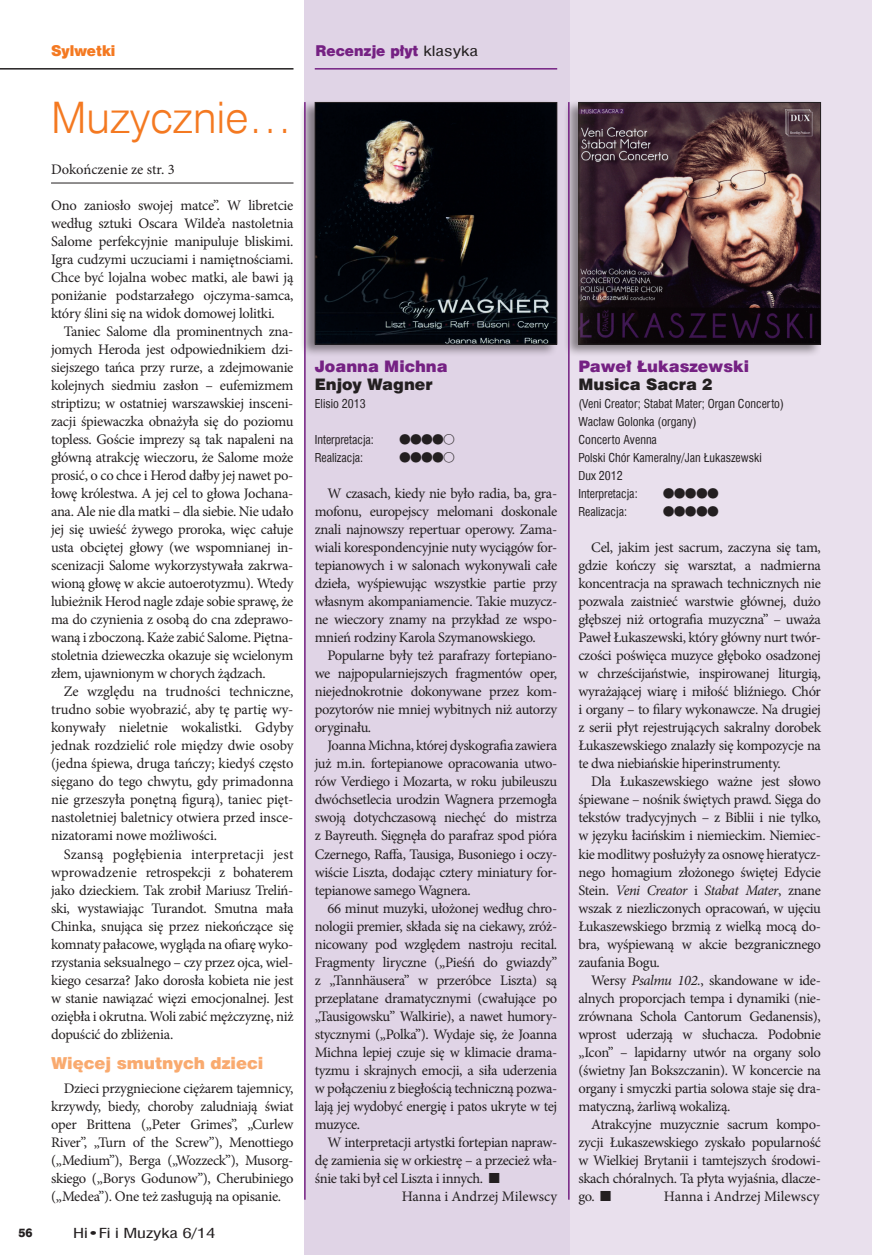
<style>
.page{position:relative;width:872px;height:1255px;background:#fff}
.page>*{position:absolute;margin:0;border:0;box-sizing:border-box;transform-origin:0 0}
.tytul_tekstu{font:43.5px "Swis 721 Lt EU";color:#f47921}
.srodtytuly{font:16.5px "Swis 721 Blk EU";color:#f9aa6f}
.tytul_plyty{font:15.9px "Swis 721 Blk EU";color:#752183}
.tytul_plyty-2{font:15.9px "Swis 721 Blk EU";color:#231f20}
.tekst{font:14.55px/18px "Minion Pro";letter-spacing:-.025em;color:#231f20;text-align:justify}
.tekst-2{font:14.55px "Minion Pro";color:#231f20}
.t1{font:13.8px "Swis 721 Blk 2 EU";color:#752183}
.t2{font:13.8px "Swis 721 Blk 2 EU";color:#f47921}
.t3{font:13.5px "Swis 721 Cn EU";letter-spacing:-.005em;color:#231f20;scale:1.4 1}
.wykonawca_i_dodatki{font:12px "Swis 721 Cn EU";color:#231f20}
.wykonawca_i_dodatki-2{font:12px "Hi Fi Hd";color:#231f20}
.t4{font:12px "Swis 721 Hv EU";color:#231f20}
.s1{font-family:"Swis 721 Cn EU";color:#231f20}
.s2{font-style:italic}
</style>
<div class="page">
<hr style="left:0;top:68px;width:293px;height:2px;background:#231f20">
<div style="left:566px;top:0;width:306px;height:1254px;background:#e9e0ed"></div>
<div style="left:304px;top:0;width:266px;height:1254px;background:#e0d4e6"></div>
<div style="left:563px;top:99px;width:259px;height:258px;background:#231f20;opacity:.5"></div>
<img style="left:580px;top:104px;width:239px;height:238px">
<div style="left:578px;top:102px;width:243px;height:242px;border:1px solid #231f20"></div>
<div style="left:299px;top:99px;width:259px;height:258px;background:#231f20;opacity:.5"></div>
<img style="left:317px;top:104px;width:238px;height:238px">
<div style="left:315px;top:102px;width:242px;height:242px;border:1px solid #231f20"></div>
<hr style="left:51px;top:183px;width:242px;height:1px;background:#231f20">
<hr style="left:315px;top:68px;width:242px;height:2px;background:#752183">
<hr style="left:568px;top:102px;width:1px;height:1097px;background:#752183">
<hr style="left:304px;top:102px;width:2px;height:1097px;background:#752183">
<p class="t2" style="left:51px;top:41px;width:66px">Sylwetki</p>
<p class="tytul_tekstu" style="left:51px;top:91px;width:243px">Muzycznie…</p>
<p class="tekst-2" style="left:51px;top:160px;width:125px">Dokończenie ze str. 3</p>
<p class="tekst" style="left:51px;top:196px;width:244px">Ono zaniosło swojej matce”. W libretcie według sztuki Oscara Wilde’a nastoletnia Salome perfekcyjnie manipuluje bliskimi.<br>Igra cudzymi uczuciami i namiętnościami.<br>Chce być lojalna wobec matki, ale bawi ją poniżanie podstarzałego ojczyma-samca, który ślini się na widok domowej lolitki.</p>
<p class="tekst" style="left:51px;top:322px;width:244px;text-indent:13px">Taniec Salome dla prominentnych zna&shy;jomych Heroda jest odpowiednikiem dzi&shy;siejszego tańca przy rurze, a zdejmowanie kolejnych siedmiu zasłon – eufemizmem striptizu; w ostatniej warszawskiej insceni&shy;zacji śpiewaczka obnażyła się do poziomu topless. Goście imprezy są tak napaleni na główną atrakcję wieczoru, że Salome może prosić, o co chce i Herod dałby jej nawet po&shy;łowę królestwa. A jej cel to głowa Jochana&shy;ana. Ale nie dla matki – dla siebie. Nie udało jej się uwieść żywego proroka, więc całuje usta obciętej głowy (we wspomnianej in&shy;scenizacji Salome wykorzystywała zakrwa&shy;wioną głowę w akcie autoerotyzmu). Wtedy lubieżnik Herod nagle zdaje sobie sprawę, że ma do czynienia z osobą do cna zdeprawo&shy;waną i zboczoną. Każe zabić Salome. Piętna&shy;stoletnia dzieweczka okazuje się wcielonym złem, ujawnionym w chorych żądzach.</p>
<p class="tekst" style="left:51px;top:682px;width:244px;text-indent:13px">Ze względu na trudności techniczne, trudno sobie wyobrazić, aby tę partię wy&shy;konywały nieletnie wokalistki. Gdyby jednak rozdzielić role między dwie osoby (jedna śpiewa, druga tańczy; kiedyś często sięgano do tego chwytu, gdy primadonna nie grzeszyła ponętną figurą), taniec pięt&shy;nastoletniej baletnicy otwiera przed insce&shy;nizatorami nowe możliwości.</p>
<p class="tekst" style="left:51px;top:844px;width:244px;text-indent:13px">Szansą pogłębienia interpretacji jest wprowadzenie retrospekcji z bohaterem jako dzieckiem. Tak zrobił Mariusz Treliń&shy;ski, wystawiając Turandot. Smutna mała Chinka, snująca się przez niekończące się komnaty pałacowe, wygląda na ofiarę wyko&shy;rzystania seksualnego – czy przez ojca, wiel&shy;kiego cesarza? Jako dorosła kobieta nie jest w stanie nawiązać więzi emocjonalnej. Jest oziębła i okrutna. Woli zabić mężczyznę, niż dopuścić do zbliżenia.</p>
<p class="srodtytuly" style="left:51px;top:1052px;width:214px">Więcej smutnych dzieci</p>
<p class="tekst" style="left:51px;top:1078px;width:244px;text-indent:13px">Dzieci przygniecione ciężarem tajemnicy, krzywdy, biedy, choroby zaludniają świat oper Brittena („Peter Grimes”, „Curlew River”, „Turn of the Screw”), Menottiego („Medium”), Berga („Wozzeck”), Musorg&shy;skiego („Borys Godunow”), Cherubiniego („Medea”). One też zasługują na opisanie.</p>
<p class="t4" style="left:18px;top:1225px;width:16px">56</p>
<p class="t3" style="left:73px;top:1224px;width:103px">Hi•Fi i Muzyka 6/14</p>
<p class="t1" style="left:315px;top:41px;width:164px">Recenzje płyt <span class="s1">klasyka</span></p>
<p class="tytul_plyty" style="left:315px;top:356px;width:134px">Joanna Michna</p>
<p class="tytul_plyty-2" style="left:315px;top:374px;width:119px">Enjoy Wagner</p>
<p class="wykonawca_i_dodatki" style="left:315px;top:396px;width:53px">Elisio 2013</p>
<p class="wykonawca_i_dodatki" style="left:315px;top:432px;width:61px">Interpretacja:</p>
<p class="wykonawca_i_dodatki-2" style="left:400px;top:432px;width:57px">≤≤≤≤≥</p>
<p class="wykonawca_i_dodatki" style="left:315px;top:450px;width:50px">Realizacja:</p>
<p class="wykonawca_i_dodatki-2" style="left:400px;top:450px;width:57px">≤≤≤≤≥</p>
<p class="tekst" style="left:315px;top:484px;width:244px;text-indent:13px">W czasach, kiedy nie było radia, ba, gra&shy;mofonu, europejscy melomani doskonale znali najnowszy repertuar operowy. Zama&shy;wiali korespondencyjnie nuty wyciągów for&shy;tepianowych i w salonach wykonywali całe dzieła, wyśpiewując wszystkie partie przy własnym akompaniamencie. Takie muzycz&shy;ne wieczory znamy na przykład ze wspo&shy;mnień rodziny Karola Szymanowskiego.</p>
<p class="tekst" style="left:315px;top:646px;width:244px;text-indent:13px">Popularne były też parafrazy fortepiano&shy;we najpopularniejszych fragmentów oper, niejednokrotnie dokonywane przez kom&shy;pozytorów nie mniej wybitnych niż autorzy oryginału.</p>
<p class="tekst" style="left:315px;top:736px;width:244px;text-indent:13px">Joanna Michna, której dyskografia zawiera już m.in. fortepianowe opracowania utwo&shy;rów Verdiego i Mozarta, w roku jubileuszu dwóchsetlecia urodzin Wagnera przemogła swoją dotychczasową niechęć do mistrza z Bayreuth. Sięgnęła do parafraz spod pióra Czernego, Raffa, Tausiga, Busoniego i oczy&shy;wiście Liszta, dodając cztery miniatury for&shy;tepianowe samego Wagnera.</p>
<p class="tekst" style="left:315px;top:898px;width:244px;text-indent:13px">66 minut muzyki, ułożonej według chro&shy;nologii premier, składa się na ciekawy, zróż&shy;nicowany pod względem nastroju recital.<br>Fragmenty liryczne („Pieśń do gwiazdy” z „Tannhäusera” w przeróbce Liszta) są przeplatane dramatycznymi (cwałujące po „Tausigowsku” Walkirie), a nawet humory&shy;stycznymi („Polka”). Wydaje się, że Joanna Michna lepiej czuje się w klimacie drama&shy;tyzmu i skrajnych emocji, a siła uderzenia w połączeniu z biegłością techniczną pozwa&shy;lają jej wydobyć energię i patos ukryte w tej muzyce.</p>
<p class="tekst" style="left:315px;top:1132px;width:244px;text-indent:13px">W interpretacji artystki fortepian napraw&shy;dę zamienia się w orkiestrę – a przecież wła&shy;śnie taki był cel Liszta i innych. ■</p>
<p class="tekst-2" style="left:402px;top:1186px;width:157px">Hanna i Andrzej Milewscy</p>
<p class="tytul_plyty" style="left:578px;top:356px;width:172px">Paweł Łukaszewski</p>
<p class="tytul_plyty-2" style="left:578px;top:374px;width:136px">Musica Sacra 2</p>
<p class="wykonawca_i_dodatki" style="left:578px;top:396px;width:207px">(Veni Creator; Stabat Mater; Organ Concerto)</p>
<p class="wykonawca_i_dodatki" style="left:578px;top:414px;width:120px">Wacław Golonka (organy)</p>
<p class="wykonawca_i_dodatki" style="left:578px;top:432px;width:80px">Concerto Avenna</p>
<p class="wykonawca_i_dodatki" style="left:578px;top:450px;width:185px">Polski Chór Kameralny/Jan Łukaszewski</p>
<p class="wykonawca_i_dodatki" style="left:578px;top:468px;width:46px">Dux 2012</p>
<p class="wykonawca_i_dodatki" style="left:578px;top:486px;width:61px">Interpretacja:</p>
<p class="wykonawca_i_dodatki-2" style="left:663px;top:486px;width:57px">≤≤≤≤≤</p>
<p class="wykonawca_i_dodatki" style="left:578px;top:504px;width:50px">Realizacja:</p>
<p class="wykonawca_i_dodatki-2" style="left:663px;top:504px;width:57px">≤≤≤≤≤</p>
<p class="tekst" style="left:578px;top:538px;width:244px;text-indent:13px">Cel, jakim jest sacrum, zaczyna się tam, gdzie kończy się warsztat, a nadmierna koncentracja na sprawach technicznych nie pozwala zaistnieć warstwie głównej, dużo głębszej niż ortografia muzyczna” – uważa Paweł Łukaszewski, który główny nurt twór&shy;czości poświęca muzyce głęboko osadzonej w chrześcijaństwie, inspirowanej liturgią, wyrażającej wiarę i miłość bliźniego. Chór i organy – to filary wykonawcze. Na drugiej z serii płyt rejestrujących sakralny dorobek Łukaszewskiego znalazły się kompozycje na te dwa niebiańskie hiperinstrumenty.</p>
<p class="tekst" style="left:578px;top:772px;width:244px;text-indent:13px">Dla Łukaszewskiego ważne jest słowo śpiewane – nośnik świętych prawd. Sięga do tekstów tradycyjnych – z Biblii i nie tylko, w języku łacińskim i niemieckim. Niemiec&shy;kie modlitwy posłużyły za osnowę hieratycz&shy;nego homagium złożonego świętej Edycie Stein. <span class="s2">Veni Creator</span> i <span class="s2">Stabat Mater</span>, znane wszak z niezliczonych opracowań, w ujęciu Łukaszewskiego brzmią z wielką mocą do&shy;bra, wyśpiewaną w akcie bezgranicznego zaufania Bogu.</p>
<p class="tekst" style="left:578px;top:970px;width:244px;text-indent:13px">Wersy <span class="s2">Psalmu 102.</span>, skandowane w ide&shy;alnych proporcjach tempa i dynamiki (nie&shy;zrównana Schola Cantorum Gedanensis), wprost uderzają w słuchacza. Podobnie „Icon” – lapidarny utwór na organy solo (świetny Jan Bokszczanin). W koncercie na organy i smyczki partia solowa staje się dra&shy;matyczną, żarliwą wokalizą.</p>
<p class="tekst" style="left:578px;top:1114px;width:244px;text-indent:13px">Atrakcyjne muzycznie sacrum kompo&shy;zycji Łukaszewskiego zyskało popularność w Wielkiej Brytanii i tamtejszych środowi&shy;skach chóralnych. Ta płyta wyjaśnia, dlacze&shy;go. ■</p>
<p class="tekst-2" style="left:664px;top:1186px;width:157px">Hanna i Andrzej Milewscy</p>
</div>
